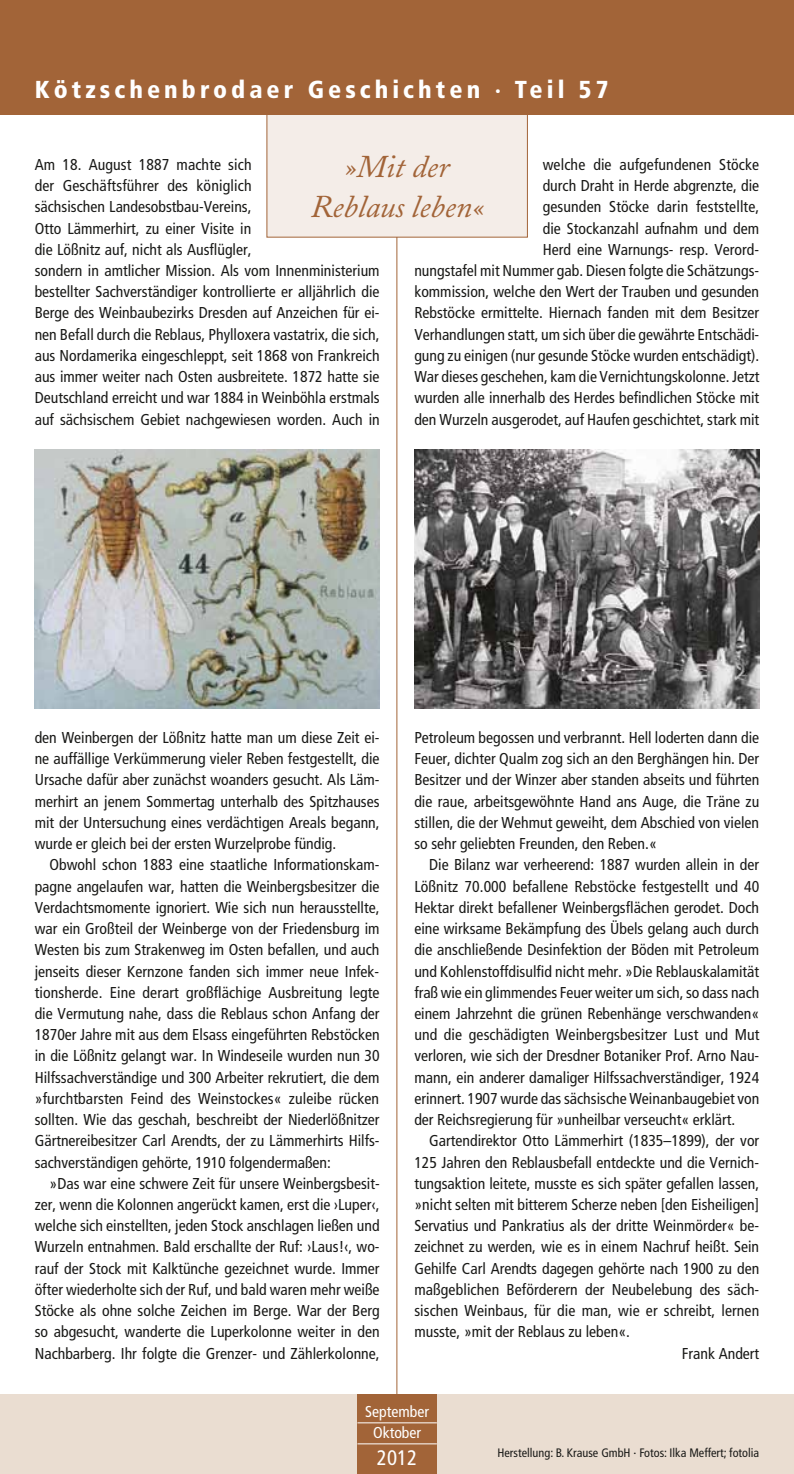
<style>
.page{position:relative;width:794px;height:1474px;background:#fff}
.page>*{position:absolute;margin:0;border:0;box-sizing:border-box;transform-origin:0 0}
.t1{font:italic 31.5px/40.2px "Adobe Caslon";color:#a26438;text-align:center}
.t2{font:900 condensed 24.5px "Frutiger";letter-spacing:.165em;color:#fff}
.t3{font:condensed 21px "Frutiger";color:#fff}
.t4{font:condensed 15.75px/21.2px "Frutiger";color:#1a1a18;text-align:justify}
.t5{font:condensed 15.75px/21px "Frutiger";color:#fff;text-align:center}
.t6{font:condensed 12.25px "Frutiger";color:#1a1a18}
</style>
<div class="page">
<hr style="left:396px;top:231px;width:1px;height:1165px;background:#a26438">
<div style="left:0;top:1394px;width:794px;height:79px;background:#eaddd1"></div>
<div style="left:357px;top:1394px;width:80px;height:79px;background:#a26438"></div>
<hr style="left:357px;top:1422px;width:80px;height:1px;background:#fff">
<hr style="left:357px;top:1443px;width:80px;height:1px;background:#fff">
<div style="left:267px;top:0;width:260px;height:237px;background:#f4ede8"></div>
<div style="left:0;top:0;width:794px;height:114px;background:#a26438"></div>
<img style="left:414px;top:450px;width:345px;height:258px">
<img style="left:35px;top:450px;width:344px;height:258px">
<h2 class="t2" style="left:35px;top:74px;width:575px">Kötzschenbrodaer Geschichten · Teil 57</h2>
<h1 class="t1" style="left:311px;top:147px;width:174px">»Mit der<br>Reblaus leben«</h1>
<p class="t4" style="left:414px;top:154px;width:347px;text-align:right">welche die aufgefundenen Stöcke<br>durch Draht in Herde abgrenzte, die<br>gesunden Stöcke darin feststellte,<br>die Stockanzahl aufnahm und dem<br>Herd eine Warnungs- resp. Verord-<br>nungstafel mit Nummer gab. Diesen folgte die Schätzungs&shy;kommission, welche den Wert der Trauben und gesunden Rebstöcke ermittelte. Hiernach fanden mit dem Besitzer Verhandlungen statt, um sich über die gewährte Entschädi&shy;gung zu einigen (nur gesunde Stöcke wurden entschädigt).<br>War dieses geschehen, kam die Vernichtungskolonne. Jetzt wurden alle innerhalb des Herdes befindlichen Stöcke mit den Wurzeln ausgerodet, auf Haufen geschichtet, stark mit</p>
<p class="t4" style="left:35px;top:154px;width:347px;text-align:left">Am 18. August 1887 machte sich<br>der Geschäftsführer des königlich<br>sächsischen Landesobstbau-Vereins,<br>Otto Lämmerhirt, zu einer Visite in<br>die Lößnitz auf, nicht als Ausflügler,<br>sondern in amtlicher Mission. Als vom Innenministerium bestellter Sachverständiger kontrollierte er alljährlich die Berge des Weinbaubezirks Dresden auf Anzeichen für ei&shy;nen Befall durch die Reblaus, Phylloxera vastatrix, die sich, aus Nordamerika eingeschleppt, seit 1868 von Frankreich aus immer weiter nach Osten ausbreitete. 1872 hatte sie Deutschland erreicht und war 1884 in Weinböhla erstmals auf sächsischem Gebiet nachgewiesen worden. Auch in</p>
<p class="t4" style="left:35px;top:727px;width:346px">den Weinbergen der Lößnitz hatte man um diese Zeit ei&shy;ne auffällige Verkümmerung vieler Reben festgestellt, die Ursache dafür aber zunächst woanders gesucht. Als Läm&shy;merhirt an jenem Sommertag unterhalb des Spitzhauses mit der Untersuchung eines verdächtigen Areals begann, wurde er gleich bei der ersten Wurzelprobe fündig.</p>
<p class="t4" style="left:35px;top:854px;width:346px;text-indent:15px">Obwohl schon 1883 eine staatliche Informationskam&shy;pagne angelaufen war, hatten die Weinbergsbesitzer die Verdachtsmomente ignoriert. Wie sich nun herausstellte, war ein Großteil der Weinberge von der Friedensburg im Westen bis zum Strakenweg im Osten befallen, und auch jenseits dieser Kernzone fanden sich immer neue Infek&shy;tionsherde. Eine derart großflächige Ausbreitung legte die Vermutung nahe, dass die Reblaus schon Anfang der 1870er Jahre mit aus dem Elsass eingeführten Rebstöcken in die Lößnitz gelangt war. In Windeseile wurden nun 30<br>Hilfssachverständige und 300 Arbeiter rekrutiert, die dem »furchtbarsten Feind des Weinstockes« zuleibe rücken sollten. Wie das geschah, beschreibt der Niederlößnitzer Gärtnereibesitzer Carl Arendts, der zu Lämmerhirts Hilfs&shy;sachverständigen gehörte, 1910 folgendermaßen:</p>
<p class="t4" style="left:35px;top:1172px;width:346px;text-indent:15px">»Das war eine schwere Zeit für unsere Weinbergsbesit&shy;zer, wenn die Kolonnen angerückt kamen, erst die ›Luper‹, welche sich einstellten, jeden Stock anschlagen ließen und Wurzeln entnahmen. Bald erschallte der Ruf: ›Laus!‹, wo&shy;rauf der Stock mit Kalktünche gezeichnet wurde. Immer öfter wiederholte sich der Ruf, und bald waren mehr weiße Stöcke als ohne solche Zeichen im Berge. War der Berg so abgesucht, wanderte die Luperkolonne weiter in den Nachbarberg. Ihr folgte die Grenzer- und Zählerkolonne,</p>
<p class="t4" style="left:414px;top:727px;width:346px">Petroleum begossen und verbrannt. Hell loderten dann die Feuer, dichter Qualm zog sich an den Berghängen hin. Der Besitzer und der Winzer aber standen abseits und führten die raue, arbeitsgewöhnte Hand ans Auge, die Träne zu stillen, die der Wehmut geweiht, dem Abschied von vielen so sehr geliebten Freunden, den Reben.«</p>
<p class="t4" style="left:414px;top:854px;width:347px;text-indent:15px">Die Bilanz war verheerend: 1887 wurden allein in der Lößnitz 70.000 befallene Rebstöcke festgestellt und 40<br>Hektar direkt befallener Weinbergsflächen gerodet. Doch eine wirksame Bekämpfung des Übels gelang auch durch die anschließende Desinfektion der Böden mit Petroleum und Kohlenstoffdisulfid nicht mehr. »Die Reblauskalamität fraß wie ein glimmendes Feuer weiter um sich, so dass nach einem Jahrzehnt die grünen Rebenhänge verschwanden« und die geschädigten Weinbergsbesitzer Lust und Mut verloren, wie sich der Dresdner Botaniker Prof. Arno Nau&shy;mann, ein anderer damaliger Hilfssachverständiger, 1924 erinnert. 1907 wurde das sächsische Weinanbaugebiet von der Reichsregierung für »unheilbar verseucht« erklärt.</p>
<p class="t4" style="left:429px;top:1130px;width:331px">Gartendirektor Otto Lämmerhirt (1835–1899), der vor</p>
<p class="t4" style="left:414px;top:1151px;width:346px">125 Jahren den Reblausbefall entdeckte und die Vernich-</p>
<p class="t4" style="left:414px;top:1172px;width:346px">tungsaktion leitete, musste es sich später gefallen lassen,</p>
<p class="t4" style="left:414px;top:1193px;width:346px">»nicht selten mit bitterem Scherze neben [den Eisheiligen]</p>
<p class="t4" style="left:414px;top:1215px;width:346px">Servatius und Pankratius als der dritte Weinmörder« be-</p>
<p class="t4" style="left:414px;top:1236px;width:346px">zeichnet zu werden, wie es in einem Nachruf heißt. Sein</p>
<p class="t4" style="left:414px;top:1257px;width:346px">Gehilfe Carl Arendts dagegen gehörte nach 1900 zu den</p>
<p class="t4" style="left:414px;top:1278px;width:346px">maßgeblichen Beförderern der Neubelebung des säch-</p>
<p class="t4" style="left:414px;top:1300px;width:346px">sischen Weinbaus, für die man, wie er schreibt, lernen</p>
<p class="t4" style="left:414px;top:1321px;width:217px">musste, »mit der Reblaus zu leben«.</p>
<p class="t4" style="left:682px;top:1342px;width:79px">Frank Andert</p>
<p class="t5" style="left:365px;top:1401px;width:65px">September<br>Oktober</p>
<h3 class="t3" style="left:377px;top:1445px;width:42px">2012</h3>
<p class="t6" style="left:497px;top:1445px;width:263px">Herstellung: B. Krause GmbH · Fotos: Ilka Meffert; fotolia</p>
</div>
